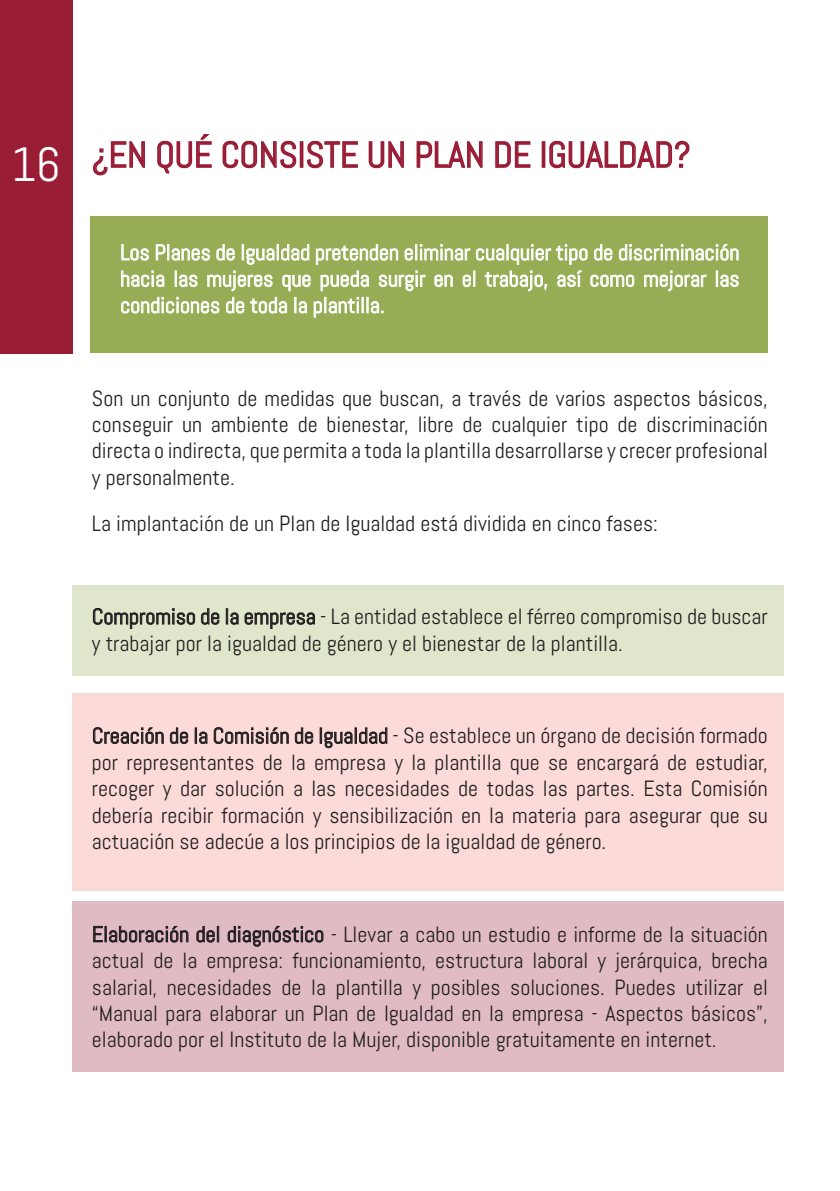
<style>
.page{position:relative;width:840px;height:1191px;background:#fff}
.page>*{position:absolute;margin:0;border:0;box-sizing:border-box;transform-origin:0 0}
.t1{font:36px "Abel";color:#9a1d36}
.t2{font:22px/26.4px "Abel";color:#231f20;text-align:justify}
.t3{font:22px/26.4px "Abel";color:#fff;text-align:justify}
.s1{font-size:48px;color:#fff}
</style>
<div class="page">
<div style="left:0;top:0;width:72px;height:354px;background:#9a1d36"></div>
<div style="left:73px;top:693px;width:710px;height:198px;background:#fbdad7"></div>
<div style="left:73px;top:585px;width:710px;height:90px;background:#dfe6cc"></div>
<div style="left:73px;top:901px;width:710px;height:170px;background:#e0bbc3"></div>
<div style="left:90px;top:216px;width:677px;height:137px;background:#96ad56"></div>
<svg style="left:93px;top:141px;width:52px;height:35px"></svg>
<svg style="left:157px;top:134px;width:55px;height:40px"></svg>
<svg style="left:222px;top:140px;width:75px;height:29px"></svg>
<div style="left:299px;top:141px;width:4px;height:27px;border:1px solid #9a1d36"></div>
<svg style="left:307px;top:140px;width:51px;height:29px"></svg>
<svg style="left:368px;top:141px;width:36px;height:28px"></svg>
<svg style="left:416px;top:141px;width:67px;height:27px"></svg>
<svg style="left:495px;top:141px;width:36px;height:27px"></svg>
<div style="left:541px;top:141px;width:4px;height:27px;border:1px solid #9a1d36"></div>
<svg style="left:549px;top:140px;width:141px;height:29px"></svg>
<svg style="left:121px;top:244px;width:617px;height:47px"></svg>
<svg style="left:121px;top:297px;width:98px;height:17px"></svg>
<svg style="left:226px;top:297px;width:18px;height:17px"></svg>
<svg style="left:250px;top:297px;width:37px;height:17px"></svg>
<svg style="left:294px;top:297px;width:13px;height:17px"></svg>
<svg style="left:313px;top:297px;width:70px;height:21px"></svg>
<svg style="left:93px;top:608px;width:102px;height:21px"></svg>
<svg style="left:201px;top:608px;width:18px;height:17px"></svg>
<svg style="left:226px;top:608px;width:12px;height:17px"></svg>
<svg style="left:244px;top:612px;width:71px;height:17px"></svg>
<svg style="left:93px;top:727px;width:95px;height:17px"></svg>
<svg style="left:195px;top:727px;width:12px;height:17px"></svg>
<svg style="left:213px;top:727px;width:100px;height:17px"></svg>
<svg style="left:320px;top:727px;width:67px;height:21px"></svg>
<svg style="left:93px;top:925px;width:95px;height:17px"></svg>
<svg style="left:196px;top:925px;width:23px;height:17px"></svg>
<svg style="left:227px;top:925px;width:96px;height:22px"></svg>
<h1 class="t1" style="left:12px;top:132px;width:680px"><span class="s1">16</span> ¿EN QUÉ CONSISTE UN PLAN DE IGUALDAD?</h1>
<p class="t3" style="left:120px;top:239px;width:620px">Los Planes de Igualdad pretenden eliminar cualquier tipo de discriminación hacia las mujeres que pueda surgir en el trabajo, así como mejorar las condiciones de toda la plantilla.</p>
<p class="t2" style="left:92px;top:385px;width:677px">Son un conjunto de medidas que buscan, a través de varios aspectos básicos, conseguir un ambiente de bienestar, libre de cualquier tipo de discriminación directa o indirecta, que permita a toda la plantilla desarrollarse y crecer profesional y personalmente.</p>
<p class="t2" style="left:92px;top:510px;width:567px">La implantación de un Plan de Igualdad está dividida en cinco fases:</p>
<p class="t2" style="left:92px;top:603px;width:677px">Compromiso de la empresa - La entidad establece el férreo compromiso de buscar y trabajar por la igualdad de género y el bienestar de la plantilla.</p>
<p class="t2" style="left:92px;top:722px;width:677px">Creación de la Comisión de Igualdad - Se establece un órgano de decisión formado por representantes de la empresa y la plantilla que se encargará de estudiar, recoger y dar solución a las necesidades de todas las partes. Esta Comisión debería recibir formación y sensibilización en la materia para asegurar que su actuación se adecúe a los principios de la igualdad de género.</p>
<p class="t2" style="left:92px;top:921px;width:677px">Elaboración del diagnóstico - Llevar a cabo un estudio e informe de la situación actual de la empresa: funcionamiento, estructura laboral y jerárquica, brecha salarial, necesidades de la plantilla y posibles soluciones. Puedes utilizar el “Manual para elaborar un Plan de Igualdad en la empresa - Aspectos básicos”, elaborado por el Instituto de la Mujer, disponible gratuitamente en internet.</p>
</div>
